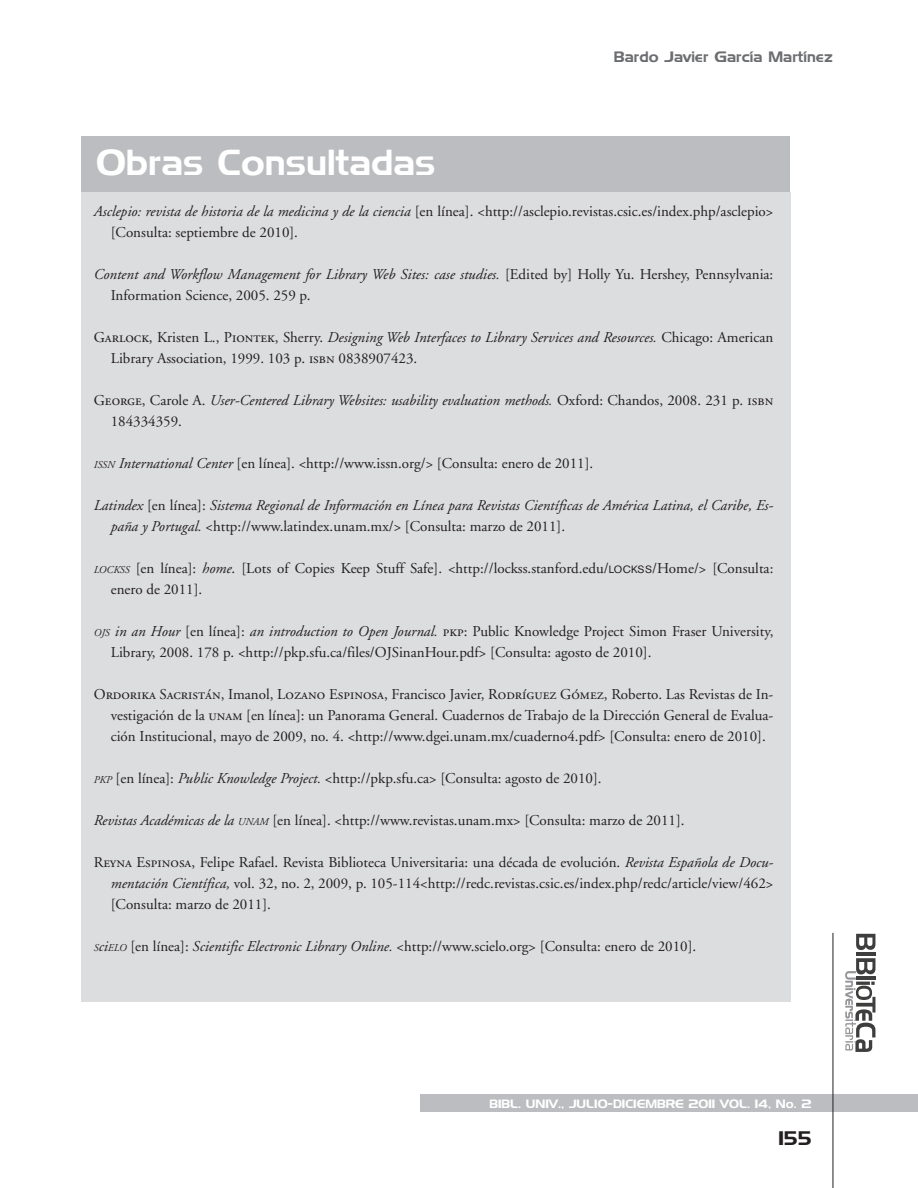
<style>
.page{position:relative;width:918px;height:1188px;background:#fff}
.page>*{position:absolute;margin:0;border:0;box-sizing:border-box;transform-origin:0 0}
.RESUMEN_-_Titulo{font:36px "Denmark";color:#fff}
.t1{font:19.5px "Denmark";color:#231f20}
.Referencias{font:15px/21px "Adobe Garamond";color:#231f20}
.Referencias-2{font:italic 15px/21px "Adobe Garamond";color:#231f20}
.Autor{font:15px "Denmark";color:#6c6d70}
.t2{font:12px "Denmark";color:#fff}
.s1{font-style:italic}
.s2{font-family:"Adobe Garamond Regular SC"}
.s3{font-family:"Adobe Garamond Regular SC";font-style:normal}
.s4{font-style:normal}
.s5{font-style:italic;font-size:10.5px}
.s6{font-family:"Akzidenz Grotesk BE";font-size:10.5px}
</style>
<div class="page">
<div style="left:421px;top:1094px;width:497px;height:17px;background:#bcbdc0"></div>
<hr style="left:833px;top:933px;width:1px;height:255px;background:#231f20">
<svg style="left:856px;top:934px;width:19px;height:16px"></svg>
<hr style="left:856px;top:952px;width:19px;height:4px;background:#3e3e3f">
<svg style="left:845px;top:958px;width:30px;height:94px"></svg>
<div style="left:81px;top:192px;width:709px;height:810px;background:#dcdddf"></div>
<div style="left:81px;top:136px;width:709px;height:56px;background:#bcbdc0"></div>
<p class="RESUMEN_-_Titulo" style="left:96px;top:141px;width:341px">Obras Consultadas</p>
<p class="Autor" style="left:614px;top:48px;width:220px">Bardo Javier García Martínez</p>
<p class="Referencias" style="left:111px;top:201px;width:664px;text-indent:-17px"><span class="s1">Asclepio: revista de historia de la medicina y de la ciencia</span> [en línea]. &lt;http://asclepio.revistas.csic.es/index.php/asclepio&gt; [Consulta: septiembre de 2010].</p>
<p class="Referencias" style="left:111px;top:264px;width:664px;text-indent:-17px"><span class="s1">Content and Workflow Management for Library Web Sites: case studies.</span> [Edited by] Holly Yu. Hershey, Pennsylvania:<br>Information Science, 2005. 259 p.</p>
<p class="Referencias" style="left:111px;top:327px;width:664px;text-indent:-17px"><span class="s2">Garlock</span>, Kristen L., <span class="s2">Piontek</span>, Sherry. <span class="s1">Designing Web Interfaces to Library Services and Resources.</span> Chicago: American<br>Library Association, 1999. 103 p. <span class="s2">isbn</span> 0838907423.</p>
<p class="Referencias-2" style="left:111px;top:390px;width:664px;text-indent:-17px"><span class="s3">George</span><span class="s4">, Carole A.</span> User-Centered Library Websites: usability evaluation methods. <span class="s4">Oxford: Chandos, 2008. 231 p.</span> <span class="s3">isbn<br></span><span class="s4">184334359.</span></p>
<p class="Referencias" style="left:94px;top:453px;width:501px"><span class="s5">ISSN</span> <span class="s1">International Center</span> [en línea]. &lt;http://www.issn.org/&gt; [Consulta: enero de 2011].</p>
<p class="Referencias-2" style="left:111px;top:495px;width:664px;text-indent:-17px">Latindex <span class="s4">[en línea]:</span> Sistema Regional de Información en Línea para Revistas Científicas de América Latina, el Caribe, Es&shy;paña y Portugal. <span class="s4">&lt;http://www.latindex.unam.mx/&gt; [Consulta: marzo de 2011].</span></p>
<p class="Referencias" style="left:111px;top:558px;width:664px;text-indent:-17px"><span class="s5">LOCKSS</span> [en línea]: <span class="s1">home</span>. [Lots of Copies Keep Stuff Safe]. &lt;http://lockss.stanford.edu/<span class="s6">LOCKSS</span>/Home/&gt; [Consulta: enero de 2011].</p>
<p class="Referencias" style="left:111px;top:621px;width:664px;text-indent:-17px"><span class="s5">OJS</span> <span class="s1">in an Hour</span> [en línea]: <span class="s1">an introduction to Open Journal.</span> <span class="s2">pkp</span>: Public Knowledge Project Simon Fraser University,<br>Library, 2008. 178 p. &lt;http://pkp.sfu.ca/files/OJSinanHour.pdf&gt; [Consulta: agosto de 2010].</p>
<p class="Referencias" style="left:111px;top:684px;width:664px;text-align:justify;text-indent:-17px"><span class="s2">Ordorika Sacristán,</span> Imanol, <span class="s2">Lozano Espinosa,</span> Francisco Javier, <span class="s2">Rodríguez Gómez,</span> Roberto. Las Revistas de In&shy;vestigación de la <span class="s2">unam</span> [en línea]: un Panorama General. Cuadernos de Trabajo de la Dirección General de Evalua&shy;ción Institucional, mayo de 2009, no. 4. &lt;http://www.dgei.unam.mx/cuaderno4.pdf&gt; [Consulta: enero de 2010].</p>
<p class="Referencias" style="left:94px;top:768px;width:509px"><span class="s5">PKP</span> [en línea]: <span class="s1">Public Knowledge Project.</span> &lt;http://pkp.sfu.ca&gt; [Consulta: agosto de 2010].</p>
<p class="Referencias" style="left:94px;top:810px;width:592px"><span class="s1">Revistas Académicas de la</span> <span class="s5">UNAM</span> [en línea]. &lt;http://www.revistas.unam.mx&gt; [Consulta: marzo de 2011].</p>
<p class="Referencias" style="left:111px;top:852px;width:664px;text-align:justify;text-indent:-17px"><span class="s2">Reyna Espinosa,</span> Felipe Rafael. Revista Biblioteca Universitaria: una década de evolución. <span class="s1">Revista Española de Docu&shy;mentación Científica,</span> vol. 32, no. 2, 2009, p. 105-114&lt;http://redc.revistas.csic.es/index.php/redc/article/view/462&gt; [Consulta: marzo de 2011].</p>
<p class="Referencias" style="left:94px;top:936px;width:604px"><span class="s5">S</span><span class="s1">ci</span><span class="s5">ELO</span> [en línea]: <span class="s1">Scientific Electronic Library Online.</span> &lt;http://www.scielo.org&gt; [Consulta: enero de 2010].</p>
<p class="t2" style="left:489px;top:1096px;width:324px">BIBL. UNIV., JULIO-DICIEMBRE 2011 VOL. 14, No. 2</p>
<h2 class="t1" style="left:779px;top:1127px;width:35px">155</h2>
</div>
